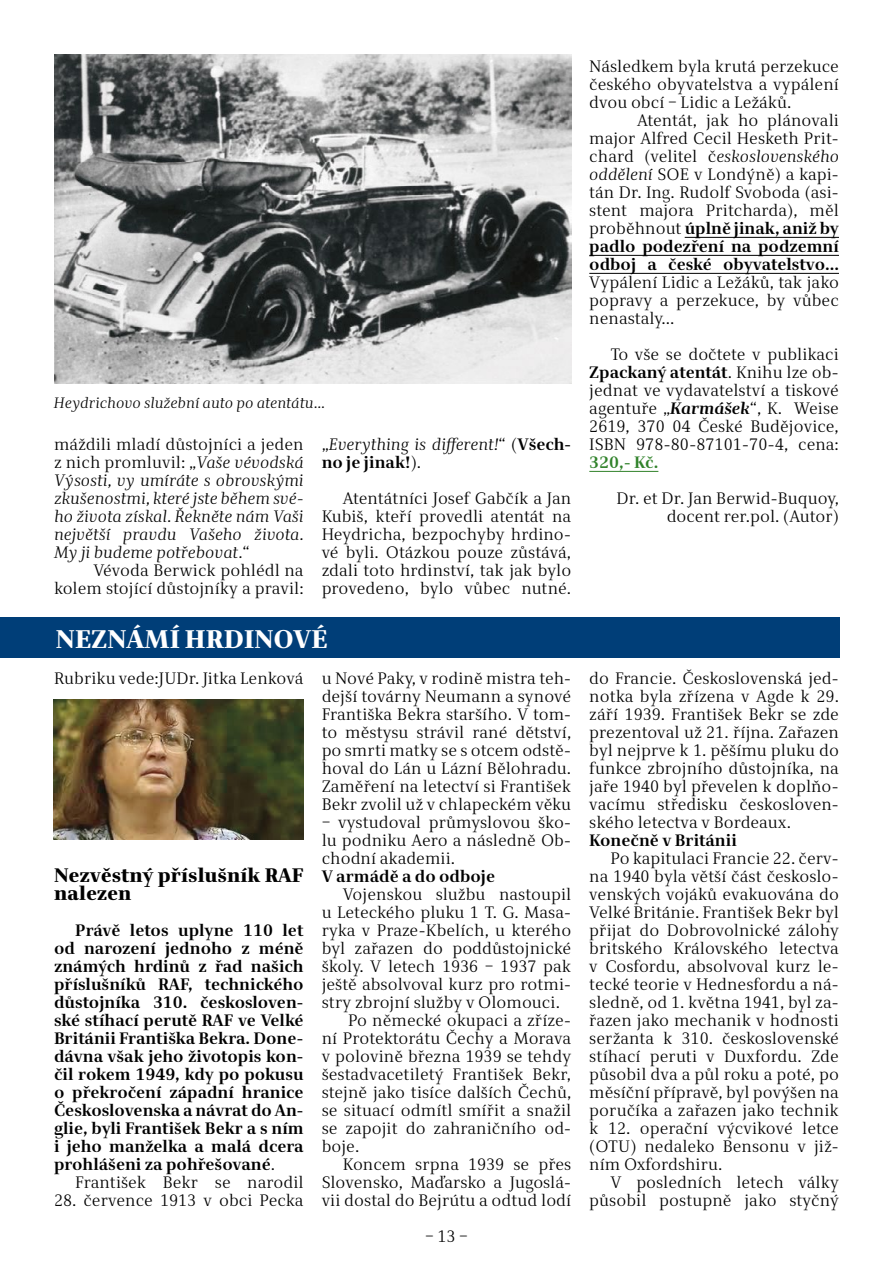
<style>
.page{position:relative;width:893px;height:1263px;background:#fff}
.page>*{position:absolute;margin:0;border:0;box-sizing:border-box;transform-origin:0 0}
.Nadpis{font:800 25.5px "Alfon";color:#fff}
.Zakladni_text{font:800 19.5px/18px "Alfon";color:#000}
.Zakladni_text-2{font:16.5px/18px "Alfon";color:#000;text-align:justify}
.Zakladni_text-3{font:700 16.5px/18px "Alfon";color:#000;text-align:justify}
.Zakladni_text-4{font:italic 16.5px/18px "Alfon";color:#000;text-align:justify}
.Popiska{font:italic 15px "Alfon";color:#000}
.s1{font-style:normal}
.s2{font-weight:700;font-style:normal}
.s3{font-weight:400}
.s4{font-style:italic}
.s5{font-weight:700}
.s6{font-weight:700;font-style:italic}
.s7{font-weight:700;color:#30822a}
</style>
<div class="page">
<hr style="left:685px;top:237px;width:154px;height:1px;background:#000">
<hr style="left:589px;top:255px;width:250px;height:1px;background:#000">
<hr style="left:589px;top:273px;width:250px;height:1px;background:#000">
<hr style="left:589px;top:471px;width:69px;height:1px;background:#30822a">
<img style="left:54px;top:54px;width:517px;height:330px">
<div style="left:0;top:618px;width:840px;height:40px;background:#003e78"></div>
<img style="left:53px;top:699px;width:251px;height:141px">
<p class="Popiska" style="left:54px;top:394px;width:273px">Heydrichovo služební auto po atentátu...</p>
<p class="Zakladni_text-4" style="left:54px;top:436px;width:251px"><span class="s1">máždili mladí důstojníci a jeden z nich promluvil: „</span>Vaše vévodská Výsosti, vy umíráte s obrovskými zkušenostmi, které jste během své&shy;ho života získal. Řekněte nám Vaši největší pravdu Vašeho života.<br>My ji budeme potřebovat.<span class="s1">“</span></p>
<p class="Zakladni_text-2" style="left:54px;top:562px;width:251px;text-align:right">Vévoda Berwick pohlédl na kolem stojící důstojníky a pravil:</p>
<p class="Zakladni_text-4" style="left:322px;top:436px;width:251px"><span class="s1">„</span>Everything is different!<span class="s1">“ (</span><span class="s2">Všech&shy;no je jinak!</span><span class="s1">).</span></p>
<p class="Zakladni_text-2" style="left:322px;top:490px;width:251px;text-indent:21px">Atentátníci Josef Gabčík a Jan Kubiš, kteří provedli atentát na Heydricha, bezpochyby hrdino&shy;vé byli. Otázkou pouze zůstává, zdali toto hrdinství, tak jak bylo provedeno, bylo vůbec nutné.</p>
<p class="Nadpis" style="left:56px;top:624px;width:273px">NEZNÁMÍ HRDINOVÉ</p>
<p class="Zakladni_text-2" style="left:54px;top:670px;width:251px">Rubriku vede:JUDr. Jitka Lenková</p>
<p class="Zakladni_text-2" style="left:322px;top:670px;width:251px">u Nové Paky, v rodině mistra teh&shy;dejší továrny Neumann a synové Františka Bekra staršího. V tom&shy;to městysu strávil rané dětství, po smrti matky se s otcem odstě&shy;hoval do Lán u Lázní Bělohradu.<br>Zaměření na letectví si František Bekr zvolil už v chlapeckém věku</p>
<p class="Zakladni_text-2" style="left:322px;top:814px;width:251px">– vystudoval průmyslovou ško&shy;lu podniku Aero a následně Ob&shy;chodní akademii.</p>
<p class="Zakladni_text-3" style="left:322px;top:868px;width:175px">V armádě a do odboje</p>
<p class="Zakladni_text-2" style="left:322px;top:886px;width:251px;text-indent:21px">Vojenskou službu nastoupil u Leteckého pluku 1 T. G. Masa&shy;ryka v Praze-Kbelích, u kterého byl zařazen do poddůstojnické školy. V letech 1936 – 1937 pak ještě absolvoval kurz pro rotmi&shy;stry zbrojní služby v Olomouci.</p>
<p class="Zakladni_text-2" style="left:322px;top:1012px;width:251px;text-indent:26px">Po německé okupaci a zříze&shy;ní Protektorátu Čechy a Morava v polovině března 1939 se tehdy šestadvacetiletý František Bekr, stejně jako tisíce dalších Čechů, se situací odmítl smířit a snažil se zapojit do zahraničního od&shy;boje.</p>
<p class="Zakladni_text-2" style="left:322px;top:1156px;width:251px;text-indent:21px">Koncem srpna 1939 se přes Slovensko, Maďarsko a Jugoslá&shy;vii dostal do Bejrútu a odtud lodí</p>
<p class="Zakladni_text" style="left:54px;top:866px;width:251px">Nezvěstný příslušník RAF nalezen</p>
<p class="Zakladni_text-3" style="left:54px;top:922px;width:251px;text-indent:21px">Právě letos uplyne 110 let od narození jednoho z méně známých hrdinů z řad našich příslušníků RAF, technického důstojníka 310. českosloven&shy;ské stíhací perutě RAF ve Velké Británii Františka Bekra. Done&shy;dávna však jeho životopis kon&shy;čil rokem 1949, kdy po pokusu o překročení západní hranice Československa a návrat do An&shy;glie, byli František Bekr a s ním i jeho manželka a malá dcera prohlášeni za pohřešované<span class="s3">.</span></p>
<p class="Zakladni_text-2" style="left:75px;top:1174px;width:230px">František Bekr se narodil</p>
<p class="Zakladni_text-2" style="left:54px;top:1192px;width:251px">28. července 1913 v obci Pecka</p>
<p class="Zakladni_text-2" style="left:425px;top:1228px;width:44px">– 13 –</p>
<p class="Zakladni_text-2" style="left:589px;top:58px;width:251px">Následkem byla krutá perzekuce českého obyvatelstva a vypálení dvou obcí – Lidic a Ležáků.</p>
<p class="Zakladni_text-2" style="left:589px;top:112px;width:251px;text-indent:48px">Atentát, jak ho plánovali major Alfred Cecil Hesketh Prit&shy;chard (velitel č<span class="s4">eskoslovenského oddělení</span> SOE v Londýně) a kapi&shy;tán Dr. Ing. Rudolf Svoboda (asi&shy;stent majora Pritcharda), měl proběhnout <span class="s5">úplně jinak, aniž by padlo podezření na podzemní odboj a české obyvatelstvo...<br></span>Vypálení Lidic a Ležáků, tak jako popravy a perzekuce, by vůbec nenastaly...</p>
<p class="Zakladni_text-2" style="left:589px;top:346px;width:251px;text-indent:21px">To vše se dočtete v publikaci <span class="s5">Zpackaný atentát</span>. Knihu lze ob&shy;jednat ve vydavatelství a tiskové agentuře „<span class="s6">Karmášek</span>“, K. Weise 2619, 370 04 České Budějovice, ISBN 978-80-87101-70-4, cena:<br><span class="s7">320,- Kč.</span></p>
<p class="Zakladni_text-2" style="left:616px;top:490px;width:224px;text-align:right">Dr. et Dr. Jan Berwid-Buquoy, docent rer.pol. (Autor)</p>
<p class="Zakladni_text-2" style="left:589px;top:670px;width:251px">do Francie. Československá jed&shy;notka byla zřízena v Agde k 29. září 1939. František Bekr se zde prezentoval už 21. října. Zařazen byl nejprve k 1. pěšímu pluku do funkce zbrojního důstojníka, na jaře 1940 byl převelen k doplňo&shy;vacímu středisku českosloven&shy;ského letectva v Bordeaux.</p>
<p class="Zakladni_text-3" style="left:589px;top:832px;width:149px">Konečně v Británii</p>
<p class="Zakladni_text-2" style="left:589px;top:850px;width:251px;text-indent:21px">Po kapitulaci Francie 22. červ&shy;na 1940 byla větší část českoslo&shy;venských vojáků evakuována do Velké Británie. František Bekr byl přijat do Dobrovolnické zálohy britského Královského letectva v Cosfordu, absolvoval kurz le&shy;tecké teorie v Hednesfordu a ná&shy;sledně, od 1. května 1941, byl za&shy;řazen jako mechanik v hodnosti seržanta k 310. československé stíhací peruti v Duxfordu. Zde působil dva a půl roku a poté, po měsíční přípravě, byl povýšen na poručíka a zařazen jako technik k 12. operační výcvikové letce (OTU) nedaleko Bensonu v již&shy;ním Oxfordshiru.</p>
<p class="Zakladni_text-2" style="left:589px;top:1174px;width:251px;text-align:right">V posledních letech války působil postupně jako styčný</p>
</div>
